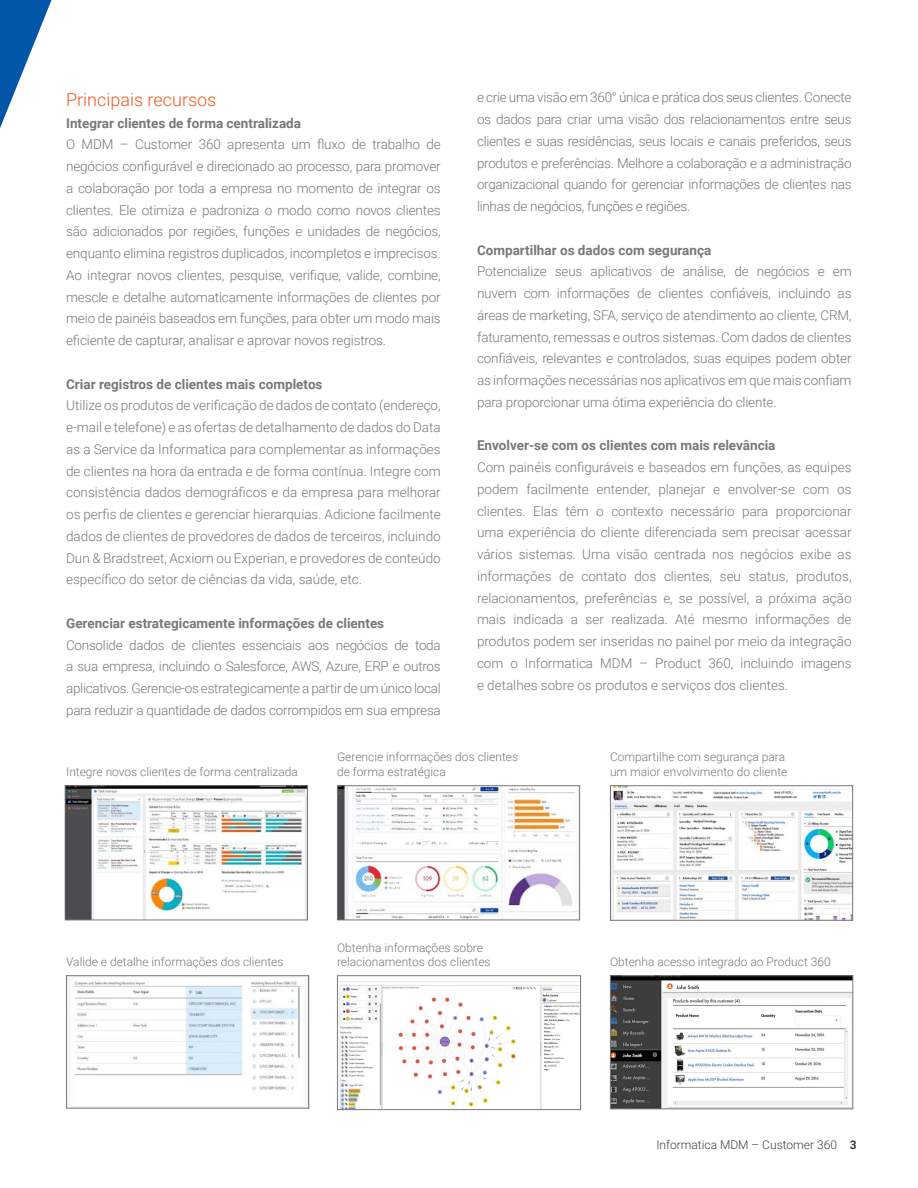
<style>
.page{position:relative;width:918px;height:1188px;background:#fff}
.page>*{position:absolute;margin:0;border:0;box-sizing:border-box;transform-origin:0 0}
._3__Section_Head{font:300 18px "Roboto";color:#f15921}
._5__Body_Copy{font:300 13.5px/21.8px "Roboto";letter-spacing:-.01em;color:#76787b;text-align:justify}
._4__Main_Copy_Subhea{font:700 13.5px "Roboto";color:#76787b}
._8__Captions{font:300 12px/14.4px "Roboto";color:#76787b}
.t1{font:300 12px "Roboto";color:#3e3e3f}
.s1{font-weight:700}
</style>
<div class="page">
<svg style="left:0;top:0;width:52px;height:128px"></svg>
<img style="left:68px;top:978px;width:239px;height:128px">
<div style="left:66px;top:976px;width:243px;height:132px;border:1px solid #76787b"></div>
<img style="left:612px;top:788px;width:239px;height:130px">
<div style="left:610px;top:786px;width:243px;height:134px;border:1px solid #76787b"></div>
<img style="left:612px;top:978px;width:239px;height:129px">
<div style="left:610px;top:976px;width:243px;height:133px;border:1px solid #76787b"></div>
<img style="left:339px;top:985px;width:240px;height:123px">
<div style="left:337px;top:976px;width:244px;height:134px;border:1px solid #76787b"></div>
<img style="left:67px;top:788px;width:239px;height:130px">
<div style="left:65px;top:786px;width:243px;height:134px;border:1px solid #76787b"></div>
<img style="left:339px;top:788px;width:239px;height:130px">
<div style="left:337px;top:786px;width:243px;height:134px;border:1px solid #76787b"></div>
<p class="_3__Section_Head" style="left:66px;top:87px;width:152px">Principais recursos</p>
<p class="_4__Main_Copy_Subhea" style="left:66px;top:113px;width:236px">Integrar clientes de forma centralizada</p>
<p class="_5__Body_Copy" style="left:66px;top:133px;width:376px">O MDM – Customer 360 apresenta um fluxo de trabalho de negócios configurável e direcionado ao processo, para promover a colaboração por toda a empresa no momento de integrar os clientes. Ele otimiza e padroniza o modo como novos clientes são adicionados por regiões, funções e unidades de negócios, enquanto elimina registros duplicados, incompletos e imprecisos.<br>Ao integrar novos clientes, pesquise, verifique, valide, combine, mescle e detalhe automaticamente informações de clientes por meio de painéis baseados em funções, para obter um modo mais eficiente de capturar, analisar e aprovar novos registros.</p>
<p class="_4__Main_Copy_Subhea" style="left:66px;top:374px;width:258px">Criar registros de clientes mais completos</p>
<p class="_5__Body_Copy" style="left:66px;top:394px;width:376px">Utilize os produtos de verificação de dados de contato (endereço, e-mail e telefone) e as ofertas de detalhamento de dados do Data as a Service da Informatica para complementar as informações de clientes na hora da entrada e de forma contínua. Integre com consistência dados demográficos e da empresa para melhorar os perfis de clientes e gerenciar hierarquias. Adicione facilmente dados de clientes de provedores de dados de terceiros, incluindo Dun &amp; Bradstreet, Acxiom ou Experian, e provedores de conteúdo específico do setor de ciências da vida, saúde, etc.</p>
<p class="_4__Main_Copy_Subhea" style="left:66px;top:614px;width:320px">Gerenciar estrategicamente informações de clientes</p>
<p class="_5__Body_Copy" style="left:66px;top:633px;width:376px">Consolide dados de clientes essenciais aos negócios de toda a sua empresa, incluindo o Salesforce, AWS, Azure, ERP e outros aplicativos. Gerencie-os estrategicamente a partir de um único local para reduzir a quantidade de dados corrompidos em sua empresa</p>
<p class="_5__Body_Copy" style="left:477px;top:86px;width:376px">e crie uma visão em 360° única e prática dos seus clientes. Conecte os dados para criar uma visão dos relacionamentos entre seus clientes e suas residências, seus locais e canais preferidos, seus produtos e preferências. Melhore a colaboração e a administração organizacional quando for gerenciar informações de clientes nas linhas de negócios, funções e regiões.</p>
<p class="_4__Main_Copy_Subhea" style="left:477px;top:240px;width:236px">Compartilhar os dados com segurança</p>
<p class="_5__Body_Copy" style="left:477px;top:260px;width:376px">Potencialize seus aplicativos de análise, de negócios e em nuvem com informações de clientes confiáveis, incluindo as áreas de marketing, SFA, serviço de atendimento ao cliente, CRM, faturamento, remessas e outros sistemas. Com dados de clientes confiáveis, relevantes e controlados, suas equipes podem obter as informações necessárias nos aplicativos em que mais confiam para proporcionar uma ótima experiência do cliente.</p>
<p class="_4__Main_Copy_Subhea" style="left:477px;top:436px;width:300px">Envolver-se com os clientes com mais relevância</p>
<p class="_5__Body_Copy" style="left:477px;top:456px;width:376px">Com painéis configuráveis e baseados em funções, as equipes podem facilmente entender, planejar e envolver-se com os clientes. Elas têm o contexto necessário para proporcionar uma experiência do cliente diferenciada sem precisar acessar vários sistemas. Uma visão centrada nos negócios exibe as informações de contato dos clientes, seu status, produtos, relacionamentos, preferências e, se possível, a próxima ação mais indicada a ser realizada. Até mesmo informações de produtos podem ser inseridas no painel por meio da integração com o Informatica MDM – Product 360, incluindo imagens e detalhes sobre os produtos e serviços dos clientes.</p>
<p class="_8__Captions" style="left:66px;top:764px;width:233px">Integre novos clientes de forma centralizada</p>
<p class="_8__Captions" style="left:337px;top:749px;width:183px">Gerencie informações dos clientes de forma estratégica</p>
<p class="_8__Captions" style="left:610px;top:749px;width:179px">Compartilhe com segurança para um maior envolvimento do cliente</p>
<p class="_8__Captions" style="left:66px;top:955px;width:219px">Valide e detalhe informações dos clientes</p>
<p class="_8__Captions" style="left:337px;top:940px;width:155px">Obtenha informações sobre relacionamentos dos clientes</p>
<p class="_8__Captions" style="left:610px;top:955px;width:222px">Obtenha acesso integrado ao Product 360</p>
<p class="t1" style="left:656px;top:1136px;width:202px">Informatica MDM – Customer 360 <span class="s1">3</span></p>
</div>
